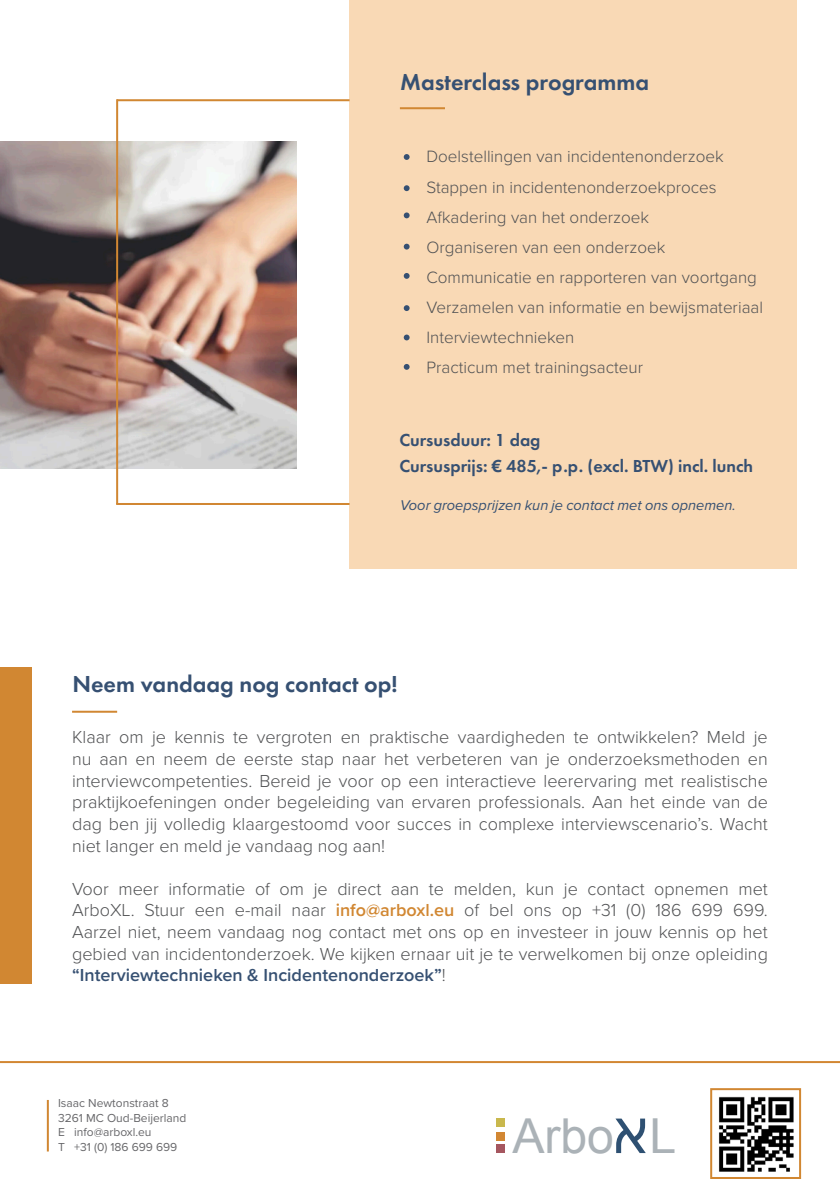
<style>
.page{position:relative;width:840px;height:1191px;background:#fff}
.page>*{position:absolute;margin:0;border:0;box-sizing:border-box;transform-origin:0 0}
.t1{font:48.2px "Arial";color:#abb2b7}
.t2{font:600 24px "Futura PT";color:#365072}
.t3{font:300 18px/21.6px "Proxima Nova";color:#515254;text-align:justify}
.t4{font:600 18px "Futura PT";color:#365072}
.t5{font:300 17px "Proxima Nova";color:#515254}
.t6{font:italic 14.6px "Proxima Nova";color:#365072}
.t7{font:12px/14.4px "Proxima Nova";color:#67676a}
.s1{font-weight:600;color:#d18732}
.s2{font-weight:600;color:#365072}
</style>
<div class="page">
<hr style="left:0;top:1061px;width:839px;height:2px;background:#d28732">
<hr style="left:47px;top:1100px;width:2px;height:51px;background:#d18732">
<img style="left:712px;top:1091px;width:82px;height:85px">
<div style="left:709px;top:1088px;width:91px;height:91px;border:2px solid #d18732"></div>
<svg style="left:615px;top:1118px;width:30px;height:35px"></svg>
<div style="left:496px;top:1118px;width:8px;height:9px;background:#c9b84d"></div>
<div style="left:496px;top:1131px;width:8px;height:9px;background:#d28733"></div>
<div style="left:496px;top:1144px;width:8px;height:9px;background:#a5565f"></div>
<hr style="left:72px;top:710px;width:45px;height:2px;background:#d18732">
<div style="left:349px;top:0;width:447px;height:569px;background:#f9d9b5"></div>
<div style="left:0;top:667px;width:31px;height:317px;background:#d18732"></div>
<hr style="left:399px;top:107px;width:45px;height:2px;background:#d18732">
<svg style="left:403px;top:154px;width:6px;height:6px"></svg>
<svg style="left:403px;top:185px;width:6px;height:6px"></svg>
<svg style="left:403px;top:212px;width:6px;height:6px"></svg>
<svg style="left:403px;top:244px;width:6px;height:5px"></svg>
<svg style="left:403px;top:273px;width:6px;height:6px"></svg>
<svg style="left:403px;top:305px;width:6px;height:6px"></svg>
<img style="left:0;top:142px;width:297px;height:326px">
<svg style="left:403px;top:334px;width:6px;height:6px"></svg>
<svg style="left:403px;top:364px;width:6px;height:6px"></svg>
<hr style="left:117px;top:99px;width:232px;height:2px;background:#d18732">
<hr style="left:116px;top:99px;width:2px;height:405px;background:#d18732">
<hr style="left:116px;top:503px;width:233px;height:2px;background:#d18732">
<p class="t2" style="left:400px;top:67px;width:250px">Masterclass programma</p>
<p class="t5" style="left:426px;top:144px;width:298px">Doelstellingen van incidentenonderzoek</p>
<p class="t5" style="left:426px;top:174px;width:291px">Stappen in incidentenonderzoekproces</p>
<p class="t5" style="left:426px;top:204px;width:224px">Afkadering van het onderzoek</p>
<p class="t5" style="left:426px;top:234px;width:240px">Organiseren van een onderzoek</p>
<p class="t5" style="left:426px;top:264px;width:332px">Communicatie en rapporteren van voortgang</p>
<p class="t5" style="left:426px;top:294px;width:338px">Verzamelen van informatie en bewijsmateriaal</p>
<p class="t5" style="left:426px;top:324px;width:149px">Interviewtechnieken</p>
<p class="t5" style="left:426px;top:354px;width:218px">Practicum met trainingsacteur</p>
<p class="t4" style="left:399px;top:429px;width:142px">Cursusduur: 1 dag</p>
<p class="t4" style="left:399px;top:455px;width:355px">Cursusprijs: € 485,- p.p. (excl. BTW) incl. lunch</p>
<p class="t6" style="left:400px;top:494px;width:337px">Voor groepsprijzen kun je contact met ons opnemen.</p>
<p class="t2" style="left:72px;top:668px;width:326px">Neem vandaag nog contact op!</p>
<p class="t3" style="left:72px;top:725px;width:697px">Klaar om je kennis te vergroten en praktische vaardigheden te ontwikkelen? Meld je nu aan en neem de eerste stap naar het verbeteren van je onderzoeksmethoden en interviewcompetenties. Bereid je voor op een interactieve leerervaring met realistische praktijkoefeningen onder begeleiding van ervaren professionals. Aan het einde van de dag ben jij volledig klaargestoomd voor succes in complexe interviewscenario’s. Wacht niet langer en meld je vandaag nog aan!</p>
<p class="t3" style="left:72px;top:877px;width:697px">Voor meer informatie of om je direct aan te melden, kun je contact opnemen met ArboXL. Stuur een e-mail naar <span class="s1">info@arboxl.eu</span> of bel ons op +31 (0) 186 699 699.<br>Aarzel niet, neem vandaag nog contact met ons op en investeer in jouw kennis op het gebied van incidentonderzoek. We kijken ernaar uit je te verwelkomen bij onze opleiding <span class="s2">“Interviewtechnieken &amp; Incidentenonderzoek”</span>!</p>
<p class="t7" style="left:58px;top:1095px;width:130px">Isaac Newtonstraat 8<br>3261 MC Oud-Beijerland</p>
<p class="t7" style="left:58px;top:1124px;width:95px">E info@arboxl.eu</p>
<p class="t7" style="left:58px;top:1139px;width:121px">T +31 (0) 186 699 699</p>
<p class="t1" style="left:512px;top:1104px;width:165px">Arbo L</p>
</div>
